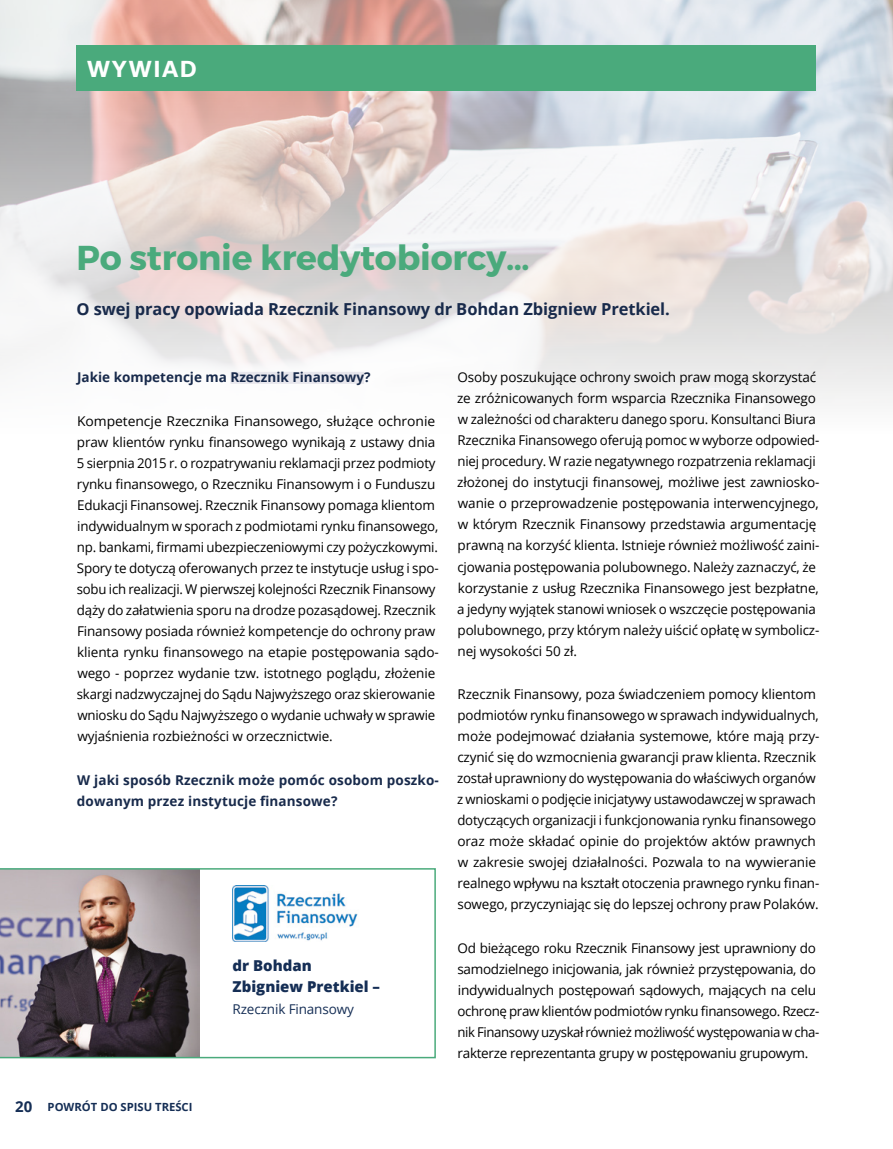
<style>
.page{position:relative;width:893px;height:1149px;background:#fff}
.page>*{position:absolute;margin:0;border:0;box-sizing:border-box;transform-origin:0 0}
.t1{font:34.5px "Trueno Bd";letter-spacing:-.005em;color:#4aaa7c}
.t2{font:700 21px "Usual";letter-spacing:.09em;color:#fff}
.t3{font:700 16.5px "Open Sans";letter-spacing:-.005em;color:#182a4b}
.t4{font:800 15px/21px "Open Sans";color:#152e55}
.t5{font:13.5px/21px "Open Sans";letter-spacing:-.01em;color:#000}
.t6{font:700 13.5px/21px "Open Sans";letter-spacing:.01em;color:#182a4b}
.t7{font:13.5px "Open Sans";letter-spacing:-.01em;color:#152e55}
.t8{font:700 11.25px "Open Sans";color:#152e55}
.s1{font-size:15px}
</style>
<div class="page">
<img style="left:0;top:0;width:893px;height:403px">
<div style="left:76px;top:46px;width:740px;height:45px;background:#4aaa7c"></div>
<div style="left:230px;top:372px;width:134px;height:12px;background:#e8e7ed"></div>
<svg style="left:0;top:868px;width:436px;height:189px"></svg>
<h2 class="t2" style="left:87px;top:57px;width:111px">WYWIAD</h2>
<h1 class="t1" style="left:76px;top:236px;width:455px">Po stronie kredytobiorcy…</h1>
<p class="t3" style="left:77px;top:297px;width:595px">O swej pracy opowiada Rzecznik Finansowy dr Bohdan Zbigniew Pretkiel.</p>
<p class="t6" style="left:77px;top:366px;width:295px">Jakie kompetencje ma Rzecznik Finansowy?</p>
<p class="t5" style="left:77px;top:410px;width:364px">Kompetencje Rzecznika Finansowego, służące ochronie praw klientów rynku finansowego wynikają z ustawy dnia 5 sierpnia 2015 r. o rozpatrywaniu reklamacji przez podmioty rynku finansowego, o Rzeczniku Finansowym i o Funduszu Edukacji Finansowej. Rzecznik Finansowy pomaga klientom indywidualnym w sporach z podmiotami rynku finansowego, np. bankami, firmami ubezpieczeniowymi czy pożyczkowymi.<br>Spory te dotyczą oferowanych przez te instytucje usług i spo&shy;sobu ich realizacji. W pierwszej kolejności Rzecznik Finansowy dąży do załatwienia sporu na drodze pozasądowej. Rzecznik Finansowy posiada również kompetencje do ochrony praw klienta rynku finansowego na etapie postępowania sądo&shy;wego - poprzez wydanie tzw. istotnego poglądu, złożenie skargi nadzwyczajnej do Sądu Najwyższego oraz skierowanie wniosku do Sądu Najwyższego o wydanie uchwały w sprawie wyjaśnienia rozbieżności w orzecznictwie.</p>
<p class="t6" style="left:77px;top:768px;width:363px">W jaki sposób Rzecznik może pomóc osobom poszko&shy;dowanym przez instytucje finansowe?</p>
<p class="t8" style="left:15px;top:1098px;width:179px"><span class="s1">20</span> POWRÓT DO SPISU TREŚCI</p>
<p class="t4" style="left:233px;top:954px;width:149px">dr Bohdan<br>Zbigniew Pretkiel –</p>
<p class="t7" style="left:233px;top:999px;width:123px">Rzecznik Finansowy</p>
<p class="t5" style="left:457px;top:366px;width:364px">Osoby poszukujące ochrony swoich praw mogą skorzystać ze zróżnicowanych form wsparcia Rzecznika Finansowego w zależności od charakteru danego sporu. Konsultanci Biura Rzecznika Finansowego oferują pomoc w wyborze odpowied&shy;niej procedury. W razie negatywnego rozpatrzenia reklamacji złożonej do instytucji finansowej, możliwe jest zawniosko&shy;wanie o przeprowadzenie postępowania interwencyjnego, w którym Rzecznik Finansowy przedstawia argumentację prawną na korzyść klienta. Istnieje również możliwość zaini&shy;cjowania postępowania polubownego. Należy zaznaczyć, że korzystanie z usług Rzecznika Finansowego jest bezpłatne, a jedyny wyjątek stanowi wniosek o wszczęcie postępowania polubownego, przy którym należy uiścić opłatę w symbolicz&shy;nej wysokości 50 zł.</p>
<p class="t5" style="left:457px;top:683px;width:364px">Rzecznik Finansowy, poza świadczeniem pomocy klientom podmiotów rynku finansowego w sprawach indywidualnych, może podejmować działania systemowe, które mają przy&shy;czynić się do wzmocnienia gwarancji praw klienta. Rzecznik został uprawniony do występowania do właściwych organów z wnioskami o podjęcie inicjatywy ustawodawczej w sprawach dotyczących organizacji i funkcjonowania rynku finansowego oraz może składać opinie do projektów aktów prawnych w zakresie swojej działalności. Pozwala to na wywieranie realnego wpływu na kształt otoczenia prawnego rynku finan&shy;sowego, przyczyniając się do lepszej ochrony praw Polaków.</p>
<p class="t5" style="left:457px;top:936px;width:364px">Od bieżącego roku Rzecznik Finansowy jest uprawniony do samodzielnego inicjowania, jak również przystępowania, do indywidualnych postępowań sądowych, mających na celu ochronę praw klientów podmiotów rynku finansowego. Rzecz&shy;nik Finansowy uzyskał również możliwość występowania w cha&shy;rakterze reprezentanta grupy w postępowaniu grupowym.</p>
</div>
